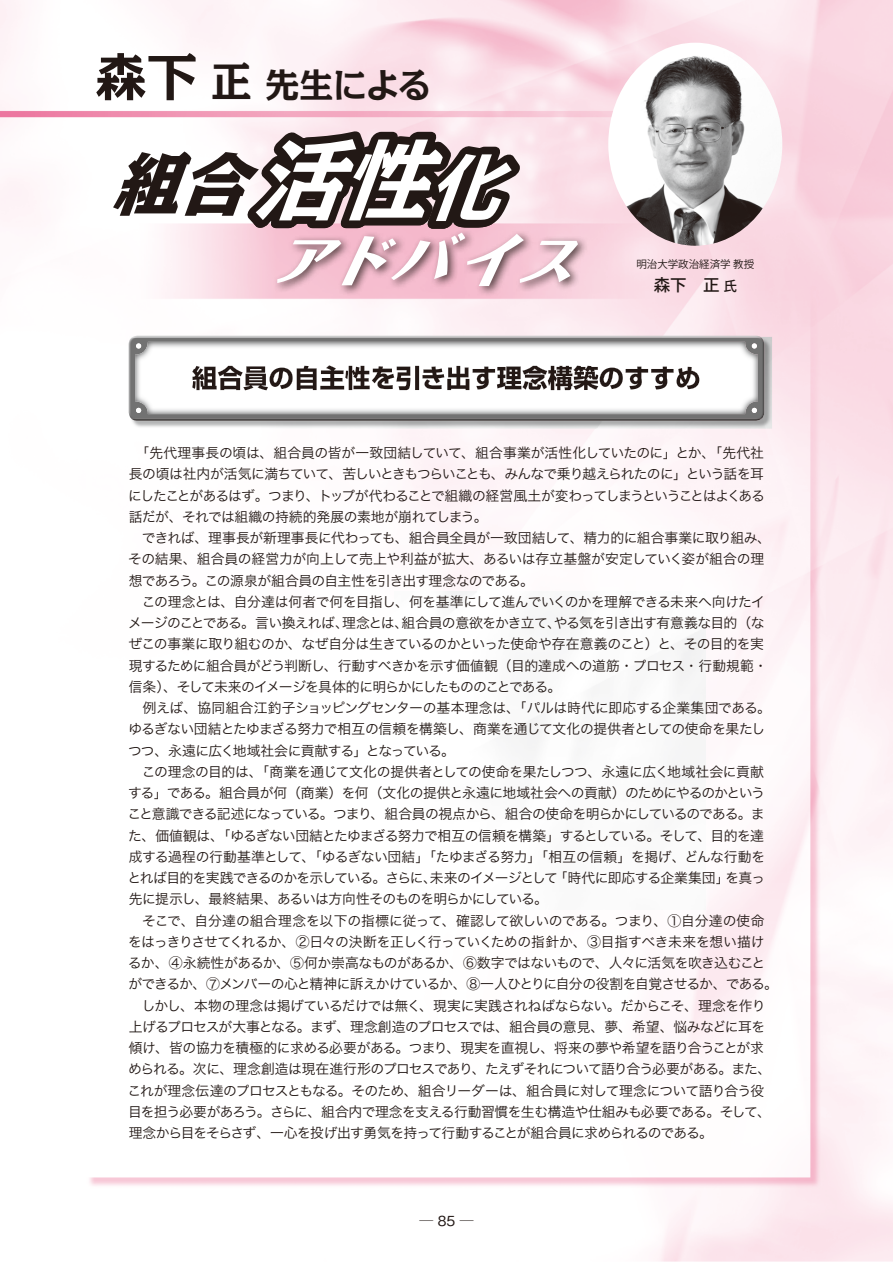
<style>
.page{position:relative;width:893px;height:1263px;background:#fff}
.page>*{position:absolute;margin:0;border:0;box-sizing:border-box;transform-origin:0 0}
.t1{font:italic 800 67.35px "Kakumin Pro";color:#221815}
.t2{font:700 34.05px "Kakumin Pro";letter-spacing:-.025em;color:#221815}
.t3{font:500 16.5px "Koz Go Pro";color:#221815}
.t4{font:13.8px/21.3px "Hira Kaku Pro W3";letter-spacing:-.045em;color:#221815}
.t5{font:500 13.8px "Gothic BBB Pr 6 N";color:#221815}
.t6{font:10.5px "Koz Go Pro";color:#221815}
.s1{font-size:51px}
.s2{font-size:40.8px}
.s3{font-weight:700;font-size:87.6px;color:#fff}
.s4{font-weight:700;font-size:72.15px;color:#fff}
.s5{font-size:13.5px}
</style>
<div class="page">
<img style="left:0;top:0;width:893px;height:1262px">
<svg style="left:0;top:143px;width:1px;height:271px"></svg>
<img style="left:394px;top:591px;width:311px;height:319px">
<img style="left:130px;top:337px;width:642px;height:92px">
<img style="left:132px;top:336px;width:629px;height:2px">
<img style="left:131px;top:418px;width:631px;height:3px">
<img style="left:129px;top:340px;width:1px;height:77px">
<img style="left:130px;top:338px;width:634px;height:80px">
<img style="left:608px;top:43px;width:174px;height:203px">
<img style="left:135px;top:342px;width:623px;height:72px">
<img style="left:192px;top:365px;width:507px;height:25px">
<div style="left:273px;top:228px;width:315px;height:69px;background:#221815;opacity:.75"></div>
<svg style="left:246px;top:131px;width:332px;height:155px;background:#9c8489"></svg>
<h2 class="t2" style="left:96px;top:58px;width:337px"><span class="s1">森下</span> <span class="s2">正</span> 先生による</h2>
<h1 class="t1" style="left:111px;top:130px;width:425px">組合<span class="s3">活性</span><span class="s4">化</span></h1>
<p class="t6" style="left:636px;top:257px;width:119px">明治大学政治経済学 教授</p>
<p class="t3" style="left:654px;top:274px;width:85px">森下　正 <span class="s5">氏</span></p>
<p class="t4" style="left:128px;top:441px;width:652px">　「先代理事長の頃は、組合員の皆が一致団結していて、組合事業が活性化していたのに」とか、「先代社長の頃は社内が活気に満ちていて、苦しいときもつらいことも、みんなで乗り越えられたのに」という話を耳にしたことがあるはず。つまり、トップが代わることで組織の経営風土が変わってしまうということはよくある話だが、それでは組織の持続的発展の素地が崩れてしまう。<br>　できれば、理事長が新理事長に代わっても、組合員全員が一致団結して、精力的に組合事業に取り組み、その結果、組合員の経営力が向上して売上や利益が拡大、あるいは存立基盤が安定していく姿が組合の理想であろう。この源泉が組合員の自主性を引き出す理念なのである。<br>　この理念とは、自分達は何者で何を目指し、何を基準にして進んでいくのかを理解できる未来へ向けたイメージのことである。言い換えれば、理念とは、組合員の意欲をかき立て、やる気を引き出す有意義な目的（なぜこの事業に取り組むのか、なぜ自分は生きているのかといった使命や存在意義のこと）と、その目的を実現するために組合員がどう判断し、行動すべきかを示す価値観（目的達成への道筋・プロセス・行動規範・信条）、そして未来のイメージを具体的に明らかにしたもののことである。<br>　例えば、協同組合江釣子ショッピングセンターの基本理念は、「パルは時代に即応する企業集団である。ゆるぎない団結とたゆまざる努力で相互の信頼を構築し、商業を通じて文化の提供者としての使命を果たしつつ、永遠に広く地域社会に貢献する」となっている。<br>　この理念の目的は、「商業を通じて文化の提供者としての使命を果たしつつ、永遠に広く地域社会に貢献する」である。組合員が何（商業）を何（文化の提供と永遠に地域社会への貢献）のためにやるのかということ意識できる記述になっている。つまり、組合員の視点から、組合の使命を明らかにしているのである。また、価値観は、「ゆるぎない団結とたゆまざる努力で相互の信頼を構築」するとしている。そして、目的を達成する過程の行動基準として、「ゆるぎない団結」「たゆまざる努力」「相互の信頼」を掲げ、どんな行動をとれば目的を実践できるのかを示している。さらに、未来のイメージとして「時代に即応する企業集団」を真っ先に提示し、最終結果、あるいは方向性そのものを明らかにしている。<br>　そこで、自分達の組合理念を以下の指標に従って、確認して欲しいのである。つまり、①自分達の使命をはっきりさせてくれるか、②日々の決断を正しく行っていくための指針か、③目指すべき未来を想い描けるか、④永続性があるか、⑤何か崇高なものがあるか、⑥数字ではないもので、人々に活気を吹き込むことができるか、⑦メンバーの心と精神に訴えかけているか、⑧一人ひとりに自分の役割を自覚させるか、である。　しかし、本物の理念は掲げているだけでは無く、現実に実践されねばならない。だからこそ、理念を作り上げるプロセスが大事となる。まず、理念創造のプロセスでは、組合員の意見、夢、希望、悩みなどに耳を傾け、皆の協力を積極的に求める必要がある。つまり、現実を直視し、将来の夢や希望を語り合うことが求められる。次に、理念創造は現在進行形のプロセスであり、たえずそれについて語り合う必要がある。また、これが理念伝達のプロセスともなる。そのため、組合リーダーは、組合員に対して理念について語り合う役目を担う必要があろう。さらに、組合内で理念を支える行動習慣を生む構造や仕組みも必要である。そして、理念から目をそらさず、一心を投げ出す勇気を持って行動することが組合員に求められるのである。</p>
<p class="t5" style="left:419px;top:1209px;width:56px">─ 85 ─</p>
</div>
